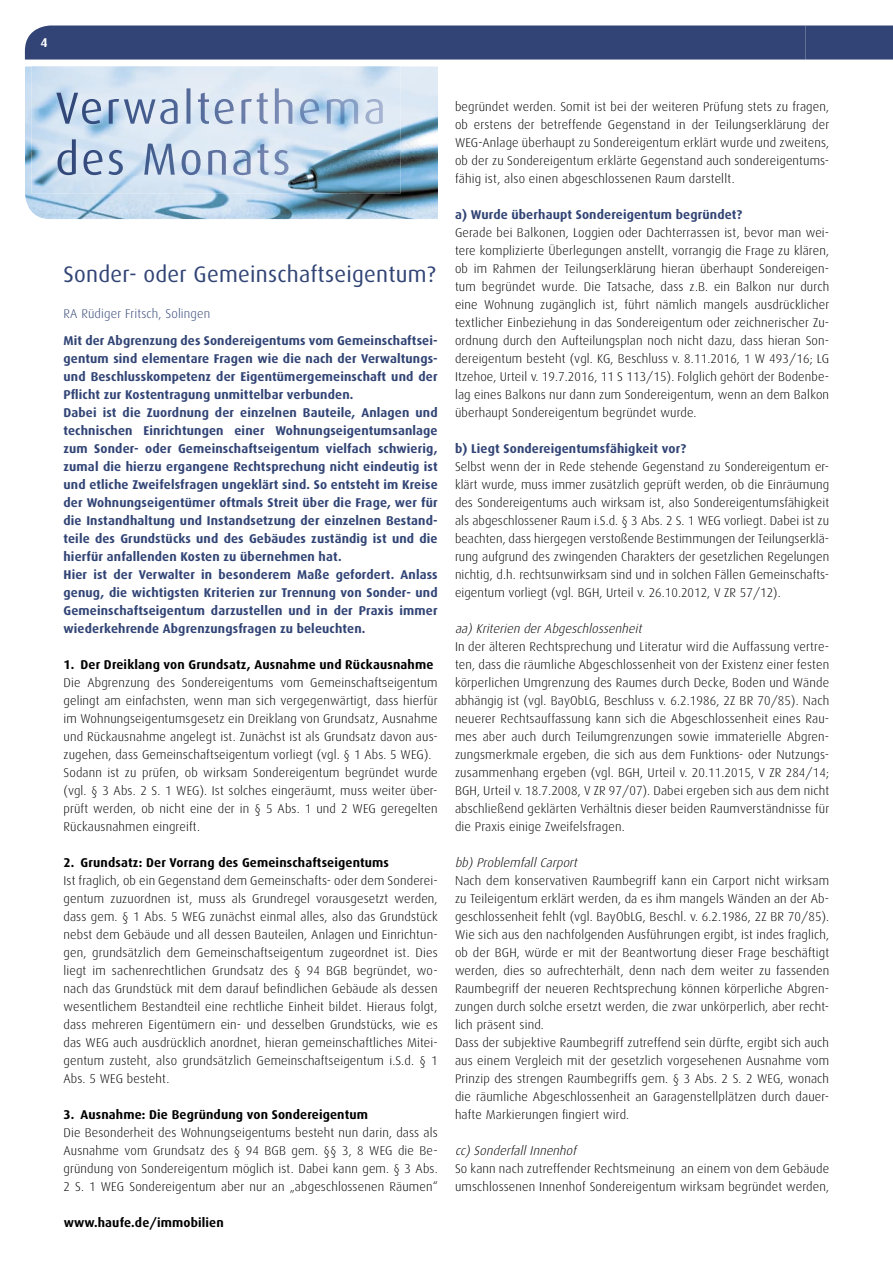
<style>
.page{position:relative;width:893px;height:1263px;background:#fff}
.page>*{position:absolute;margin:0;border:0;box-sizing:border-box;transform-origin:0 0}
.t1{font:22.5px "Dax";letter-spacing:.01em;color:#314475}
.t2{font:300 12.75px/18px "Dax";letter-spacing:.01em;color:#000;text-align:justify}
.t3{font:700 12.75px/18px "Dax";letter-spacing:.01em;color:#314475}
.t4{font:700 12.75px "Dax";letter-spacing:.01em;color:#000}
.t5{font:italic 300 12.75px "Dax";color:#000}
.t6{font:300 12.75px "Dax";letter-spacing:.01em;color:#314475}
.t7{font:700 12.75px "Dax";color:#fff}
</style>
<div class="page">
<img style="left:25px;top:66px;width:51px;height:153px">
<img style="left:401px;top:66px;width:37px;height:102px">
<img style="left:76px;top:168px;width:362px;height:51px">
<div style="left:25px;top:26px;width:868px;height:34px;background:#314475"></div>
<img style="left:31px;top:66px;width:370px;height:127px">
<img style="left:56px;top:88px;width:330px;height:36px">
<img style="left:58px;top:139px;width:230px;height:36px">
<p class="t7" style="left:40px;top:35px;width:9px">4</p>
<h1 class="t1" style="left:63px;top:262px;width:374px">Sonder- oder Gemeinschaftseigentum?</h1>
<p class="t6" style="left:63px;top:307px;width:148px">RA Rüdiger Fritsch, Solingen</p>
<p class="t3" style="left:63px;top:332px;width:376px">Mit der Abgrenzung des Sondereigentums vom Gemeinschaftsei&shy;gentum sind elementare Fragen wie die nach der Verwaltungs&shy;und Beschlusskompetenz der Eigentümergemeinschaft und der Pflicht zur Kostentragung unmittelbar verbunden.<br>Dabei ist die Zuordnung der einzelnen Bauteile, Anlagen und technischen Einrichtungen einer Wohnungseigentumsanlage zum Sonder- oder Gemeinschaftseigentum vielfach schwierig, zumal die hierzu ergangene Rechtsprechung nicht eindeutig ist und etliche Zweifelsfragen ungeklärt sind. So entsteht im Kreise der Wohnungseigentümer oftmals Streit über die Frage, wer für die Instandhaltung und Instandsetzung der einzelnen Bestand&shy;teile des Grundstücks und des Gebäudes zuständig ist und die hierfür anfallenden Kosten zu übernehmen hat.<br>Hier ist der Verwalter in besonderem Maße gefordert. Anlass genug, die wichtigsten Kriterien zur Trennung von Sonder- und Gemeinschaftseigentum darzustellen und in der Praxis immer wiederkehrende Abgrenzungsfragen zu beleuchten.</p>
<p class="t4" style="left:63px;top:658px;width:371px">1. Der Dreiklang von Grundsatz, Ausnahme und Rückausnahme</p>
<p class="t2" style="left:63px;top:674px;width:376px;text-align:left">Die Abgrenzung des Sondereigentums vom Gemeinschaftseigentum gelingt am einfachsten, wenn man sich vergegenwärtigt, dass hierfür im Wohnungseigentumsgesetz ein Dreiklang von Grundsatz, Ausnahme und Rückausnahme angelegt ist. Zunächst ist als Grundsatz davon aus&shy;zugehen, dass Gemeinschaftseigentum vorliegt (vgl. § 1 Abs. 5 WEG).<br>Sodann ist zu prüfen, ob wirksam Sondereigentum begründet wurde (vgl. § 3 Abs. 2 S. 1 WEG). Ist solches eingeräumt, muss weiter über&shy;prüft werden, ob nicht eine der in § 5 Abs. 1 und 2 WEG geregelten Rückausnahmen eingreift.</p>
<p class="t4" style="left:63px;top:856px;width:327px">2. Grundsatz: Der Vorrang des Gemeinschaftseigentums</p>
<p class="t2" style="left:63px;top:872px;width:376px">Ist fraglich, ob ein Gegenstand dem Gemeinschafts- oder dem Sonderei&shy;gentum zuzuordnen ist, muss als Grundregel vorausgesetzt werden, dass gem. § 1 Abs. 5 WEG zunächst einmal alles, also das Grundstück nebst dem Gebäude und all dessen Bauteilen, Anlagen und Einrichtun&shy;gen, grundsätzlich dem Gemeinschaftseigentum zugeordnet ist. Dies liegt im sachenrechtlichen Grundsatz des § 94 BGB begründet, wo&shy;nach das Grundstück mit dem darauf befindlichen Gebäude als dessen wesentlichem Bestandteil eine rechtliche Einheit bildet. Hieraus folgt, dass mehreren Eigentümern ein- und desselben Grundstücks, wie es das WEG auch ausdrücklich anordnet, hieran gemeinschaftliches Mitei&shy;gentum zusteht, also grundsätzlich Gemeinschaftseigentum i.S.d. § 1<br>Abs. 5 WEG besteht.</p>
<p class="t4" style="left:63px;top:1108px;width:306px">3. Ausnahme: Die Begründung von Sondereigentum</p>
<p class="t2" style="left:63px;top:1124px;width:376px">Die Besonderheit des Wohnungseigentums besteht nun darin, dass als Ausnahme vom Grundsatz des § 94 BGB gem. §§ 3, 8 WEG die Be&shy;gründung von Sondereigentum möglich ist. Dabei kann gem. § 3 Abs.<br>2 S. 1 WEG Sondereigentum aber nur an „abgeschlossenen Räumen“</p>
<p class="t4" style="left:64px;top:1216px;width:162px">www.haufe.de/immobilien</p>
<p class="t2" style="left:455px;top:98px;width:376px">begründet werden. Somit ist bei der weiteren Prüfung stets zu fragen, ob erstens der betreffende Gegenstand in der Teilungserklärung der WEG-Anlage überhaupt zu Sondereigentum erklärt wurde und zweitens, ob der zu Sondereigentum erklärte Gegenstand auch sondereigentums&shy;fähig ist, also einen abgeschlossenen Raum darstellt.</p>
<p class="t3" style="left:455px;top:206px;width:289px">a) Wurde überhaupt Sondereigentum begründet?</p>
<p class="t2" style="left:455px;top:224px;width:376px">Gerade bei Balkonen, Loggien oder Dachterrassen ist, bevor man wei&shy;tere komplizierte Überlegungen anstellt, vorrangig die Frage zu klären, ob im Rahmen der Teilungserklärung hieran überhaupt Sondereigen&shy;tum begründet wurde. Die Tatsache, dass z.B. ein Balkon nur durch eine Wohnung zugänglich ist, führt nämlich mangels ausdrücklicher textlicher Einbeziehung in das Sondereigentum oder zeichnerischer Zu&shy;ordnung durch den Aufteilungsplan noch nicht dazu, dass hieran Son&shy;dereigentum besteht (vgl. KG, Beschluss v. 8.11.2016, 1 W 493/16; LG Itzehoe, Urteil v. 19.7.2016, 11 S 113/15). Folglich gehört der Bodenbe&shy;lag eines Balkons nur dann zum Sondereigentum, wenn an dem Balkon überhaupt Sondereigentum begründet wurde.</p>
<p class="t3" style="left:455px;top:440px;width:233px">b) Liegt Sondereigentumsfähigkeit vor?</p>
<p class="t2" style="left:455px;top:458px;width:376px">Selbst wenn der in Rede stehende Gegenstand zu Sondereigentum er&shy;klärt wurde, muss immer zusätzlich geprüft werden, ob die Einräumung des Sondereigentums auch wirksam ist, also Sondereigentumsfähigkeit als abgeschlossener Raum i.S.d. § 3 Abs. 2 S. 1 WEG vorliegt. Dabei ist zu beachten, dass hiergegen verstoßende Bestimmungen der Teilungserklä&shy;rung aufgrund des zwingenden Charakters der gesetzlichen Regelungen nichtig, d.h. rechtsunwirksam sind und in solchen Fällen Gemeinschafts&shy;eigentum vorliegt (vgl. BGH, Urteil v. 26.10.2012, V ZR 57/12).</p>
<p class="t5" style="left:455px;top:622px;width:191px">aa)Kriterien derAbgeschlossenheit</p>
<p class="t2" style="left:455px;top:638px;width:376px">In der älteren Rechtsprechung und Literatur wird die Auffassung vertre&shy;ten, dass die räumliche Abgeschlossenheit von der Existenz einer festen körperlichen Umgrenzung des Raumes durch Decke, Boden und Wände abhängig ist (vgl. BayObLG, Beschluss v. 6.2.1986, 2Z BR 70/85). Nach neuerer Rechtsauffassung kann sich die Abgeschlossenheit eines Rau&shy;mes aber auch durch Teilumgrenzungen sowie immaterielle Abgren&shy;zungsmerkmale ergeben, die sich aus dem Funktions- oder Nutzungs&shy;zusammenhang ergeben (vgl. BGH, Urteil v. 20.11.2015, V ZR 284/14; BGH, Urteil v. 18.7.2008, V ZR 97/07). Dabei ergeben sich aus dem nicht abschließend geklärten Verhältnis dieser beiden Raumverständnisse für die Praxis einige Zweifelsfragen.</p>
<p class="t5" style="left:455px;top:856px;width:127px">bb)ProblemfallCarport</p>
<p class="t2" style="left:455px;top:872px;width:376px;text-align:left">Nach dem konservativen Raumbegriff kann ein Carport nicht wirksam zu Teileigentum erklärt werden, da es ihm mangels Wänden an der Ab&shy;geschlossenheit fehlt (vgl. BayObLG, Beschl. v. 6.2.1986, 2Z BR 70/85).<br>Wie sich aus den nachfolgenden Ausführungen ergibt, ist indes fraglich, ob der BGH, würde er mit der Beantwortung dieser Frage beschäftigt werden, dies so aufrechterhält, denn nach dem weiter zu fassenden Raumbegriff der neueren Rechtsprechung können körperliche Abgren&shy;zungen durch solche ersetzt werden, die zwar unkörperlich, aber recht&shy;lich präsent sind.<br>Dass der subjektive Raumbegriff zutreffend sein dürfte, ergibt sich auch aus einem Vergleich mit der gesetzlich vorgesehenen Ausnahme vom Prinzip des strengen Raumbegriffs gem. § 3 Abs. 2 S. 2 WEG, wonach die räumliche Abgeschlossenheit an Garagenstellplätzen durch dauer&shy;hafte Markierungen fingiert wird.</p>
<p class="t5" style="left:455px;top:1144px;width:126px">cc)SonderfallInnenhof</p>
<p class="t2" style="left:455px;top:1160px;width:376px">So kann nach zutreffender Rechtsmeinung an einem von dem Gebäude umschlossenen Innenhof Sondereigentum wirksam begründet werden,</p>
</div>
